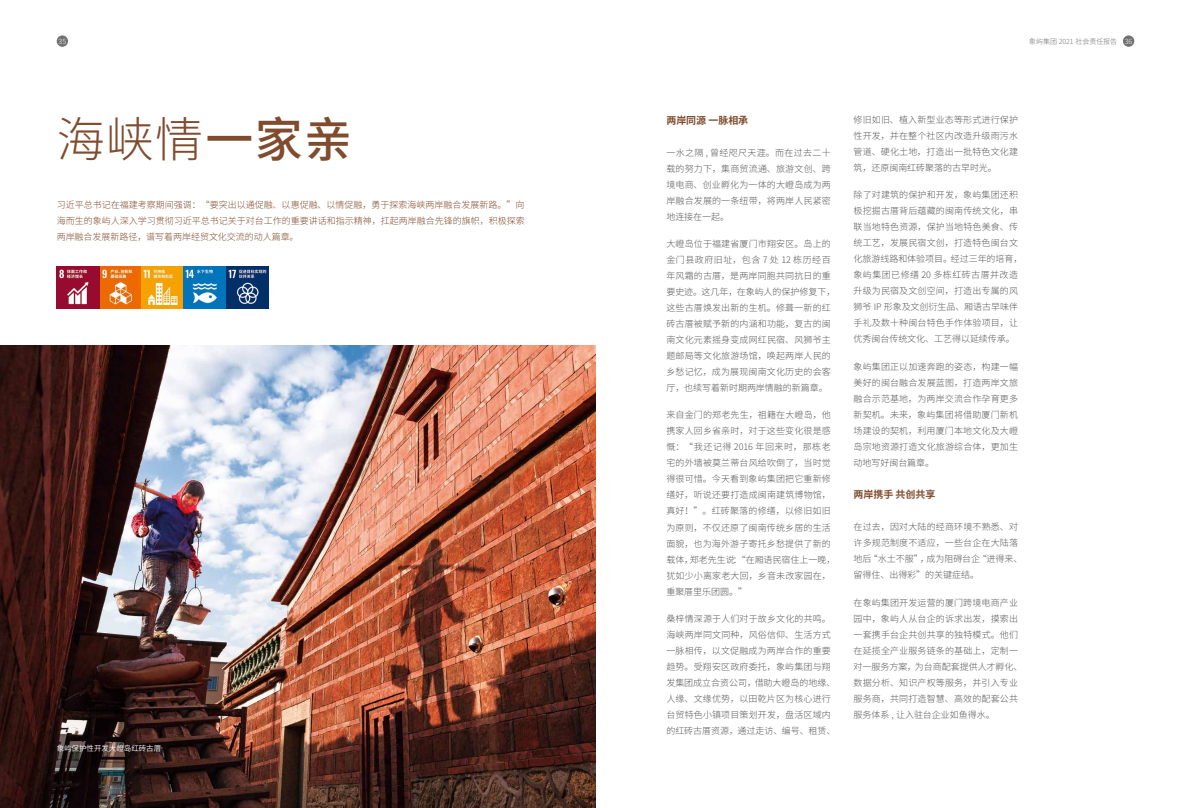
<style>
.page{position:relative;width:1191px;height:808px;background:#fff}
.page>*{position:absolute;margin:0;border:0;box-sizing:border-box;transform-origin:0 0}
.t1{font:300 48px "Source Han Sans CN";color:#804c2e}
.t2{font:700 10px "Source Han Sans CN";letter-spacing:-.005em;color:#804c2e}
.t3{font:300 9px/16px "Source Han Sans CN";letter-spacing:.015em;color:#595757}
.t4{font:300 9px/16px "Source Han Sans CN";letter-spacing:-.005em;color:#804c2e;text-align:justify}
.t5{font:7.5px "Source Han Sans CN";letter-spacing:-.005em;color:#fff}
.t6{font:300 7px "Source Han Sans CN";letter-spacing:-.005em;color:#727171}
.t7{font:300 7px "Source Han Sans CN";color:#fff}
.s1{color:#fff}
.s2{font-weight:500}
</style>
<div class="page">
<div style="left:1123px;top:35px;width:11px;height:12px;background:#727171;border-radius:50%"></div>
<div style="left:57px;top:35px;width:11px;height:12px;background:#727171;border-radius:50%"></div>
<img style="left:0;top:346px;width:595px;height:462px">
<img style="left:57px;top:266px;width:212px;height:43px">
<p class="t7" style="left:59px;top:37px;width:9px">35</p>
<p class="t6" style="left:1029px;top:37px;width:105px">象屿集团 2021 社会责任报告 <span class="s1">36</span></p>
<h1 class="t1" style="left:57px;top:113px;width:297px">海峡情<span class="s2">一家亲</span></h1>
<p class="t4" style="left:57px;top:197px;width:469px">习近平总书记在福建考察期间强调：“要突出以通促融、以惠促融、以情促融，勇于探索海峡两岸融合发展新路。”向海而生的象屿人深入学习贯彻习近平总书记关于对台工作的重要讲话和指示精神，扛起两岸融合先锋的旗帜，积极探索两岸融合发展新路径，谱写着两岸经贸文化交流的动人篇章。</p>
<p class="t5" style="left:57px;top:744px;width:106px">象屿保护性开发大嶝岛红砖古厝</p>
<p class="t2" style="left:666px;top:115px;width:83px">两岸同源 一脉相承</p>
<p class="t3" style="left:666px;top:145px;width:166px;text-align:justify">一水之隔 , 曾经咫尺天涯。而在过去二十载的努力下，集商贸流通、旅游文创、跨境电商、创业孵化为一体的大嶝岛成为两岸融合发展的一条纽带，将两岸人民紧密地连接在一起。</p>
<p class="t3" style="left:666px;top:236px;width:170px">大嶝岛位于福建省厦门市翔安区。岛上的金门县政府旧址，包含 7 处 12 栋历经百年风霜的古厝，是两岸同胞共同抗日的重要史迹。这几年，在象屿人的保护修复下，这些古厝焕发出新的生机。修葺一新的红砖古厝被赋予新的内涵和功能，复古的闽南文化元素摇身变成网红民宿、风狮爷主题邮局等文化旅游场馆，唤起两岸人民的乡愁记忆，成为展现闽南文化历史的会客厅，也续写着新时期两岸情融的新篇章。</p>
<p class="t3" style="left:666px;top:407px;width:170px">来自金门的郑老先生，祖籍在大嶝岛，他携家人回乡省亲时，对于这些变化很是感慨：“我还记得 2016 年回来时，那栋老宅的外墙被莫兰蒂台风给吹倒了，当时觉得很可惜。今天看到象屿集团把它重新修缮好，听说还要打造成闽南建筑博物馆，真好！”。红砖聚落的修缮，以修旧如旧为原则，不仅还原了闽南传统乡居的生活面貌，也为海外游子寄托乡愁提供了新的载体，郑老先生说：“在厢语民宿住上一晚，犹如少小离家老大回，乡音未改家园在，重聚厝里乐团圆。”</p>
<p class="t3" style="left:666px;top:611px;width:170px">桑梓情深源于人们对于故乡文化的共鸣。海峡两岸同文同种，风俗信仰、生活方式一脉相传，以文促融成为两岸合作的重要趋势。受翔安区政府委托，象屿集团与翔发集团成立合资公司，借助大嶝岛的地缘、人缘、文缘优势，以田乾片区为核心进行台贸特色小镇项目策划开发，盘活区域内的红砖古厝资源，通过走访、编号、租赁、</p>
<p class="t3" style="left:853px;top:112px;width:166px;text-align:justify">修旧如旧、植入新型业态等形式进行保护性开发，并在整个社区内改造升级雨污水管道、硬化土地，打造出一批特色文化建筑，还原闽南红砖聚落的古早时光。</p>
<p class="t3" style="left:853px;top:187px;width:170px">除了对建筑的保护和开发，象屿集团还积极挖掘古厝背后蕴藏的闽南传统文化，串联当地特色资源，保护当地特色美食、传统工艺，发展民宿文创，打造特色闽台文化旅游线路和体验项目。经过三年的培育，象屿集团已修缮 20 多栋红砖古厝并改造升级为民宿及文创空间，打造出专属的风狮爷 IP 形象及文创衍生品、厢语古早味伴手礼及数十种闽台特色手作体验项目，让优秀闽台传统文化、工艺得以延续传承。</p>
<p class="t3" style="left:853px;top:359px;width:166px;text-align:justify">象屿集团正以加速奔跑的姿态，构建一幅美好的闽台融合发展蓝图，打造两岸文旅融合示范基地，为两岸交流合作孕育更多新契机。未来，象屿集团将借助厦门新机场建设的契机，利用厦门本地文化及大嶝岛宗地资源打造文化旅游综合体，更加生动地写好闽台篇章。</p>
<p class="t2" style="left:853px;top:489px;width:83px">两岸携手 共创共享</p>
<p class="t3" style="left:853px;top:519px;width:170px">在过去，因对大陆的经商环境不熟悉、对许多规范制度不适应，一些台企在大陆落地后“水土不服”，成为阻碍台企“进得来、留得住、出得彩”的关键症结。</p>
<p class="t3" style="left:853px;top:594px;width:170px">在象屿集团开发运营的厦门跨境电商产业园中，象屿人从台企的诉求出发，摸索出一套携手台企共创共享的独特模式。他们在延揽全产业服务链条的基础上，定制一对一服务方案，为台商配套提供人才孵化、数据分析、知识产权等服务，并引入专业服务商，共同打造智慧、高效的配套公共服务体系 , 让入驻台企业如鱼得水。</p>
</div>
